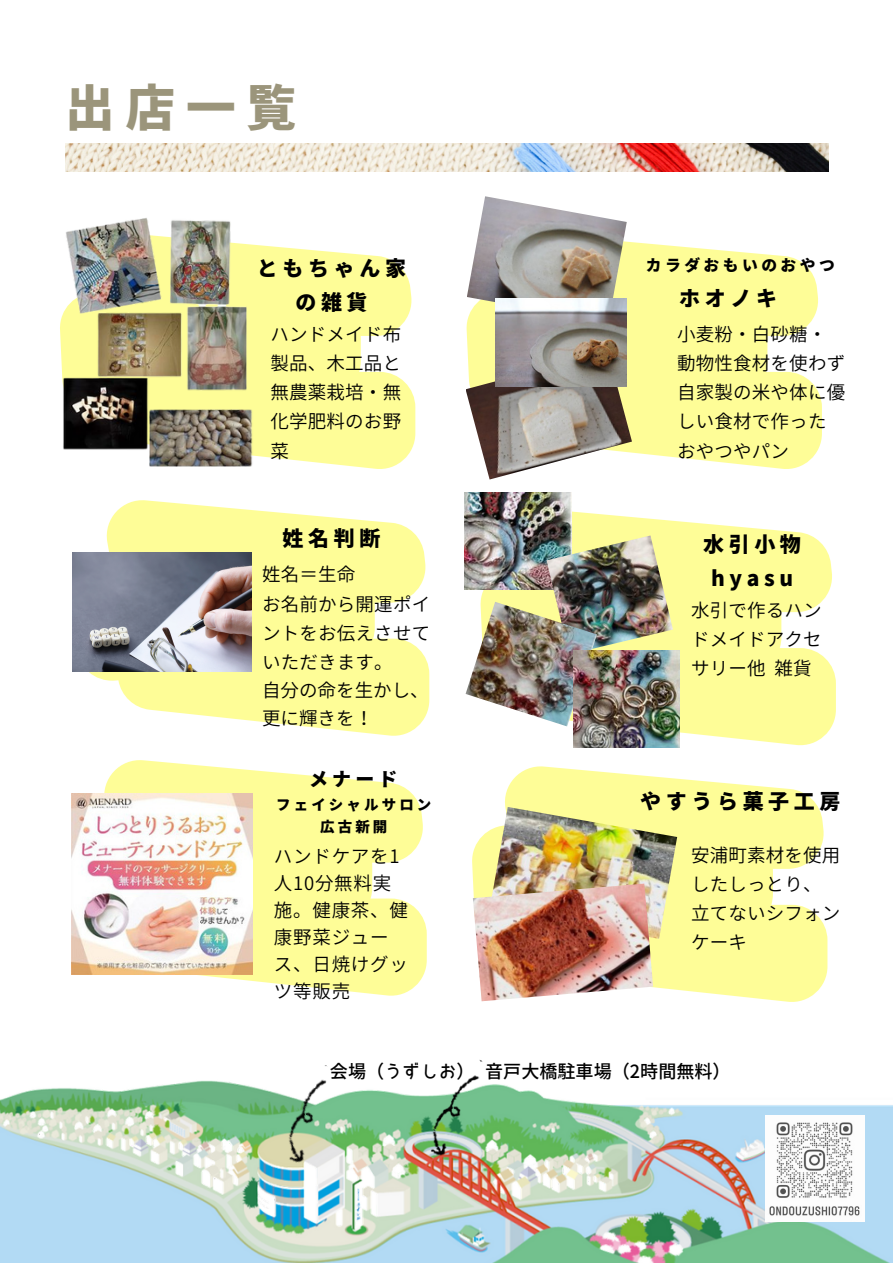
<style>
.page{position:relative;width:893px;height:1264px;background:#fff}
.page>*{position:absolute;margin:0;border:0;box-sizing:border-box;transform-origin:0 0}
.t1{font:900 49.65px "Noto Sans JP";color:#9b957b}
.t2{font:900 21px "Noto Sans JP";letter-spacing:.22em;color:#000}
.t3{font:900 18.9px "Noto Sans JP";color:#000}
.t4{font:600 18.45px/29.2px "Noto Sans JP";letter-spacing:.01em;color:#000}
.t5{font:600 18.45px/27px "Noto Sans JP";letter-spacing:.04em;color:#000}
.t6{font:700 18.15px "Bokutachino Gothic 2";color:#000}
.t7{font:900 15.75px "Noto Sans JP";letter-spacing:.22em;color:#000}
.t8{font:900 14.4px "Noto Sans JP";letter-spacing:.22em;color:#000}
</style>
<div class="page">
<svg style="left:253px;top:244px;width:162px;height:225px;background:#fefda4"></svg>
<img style="left:60px;top:218px;width:193px;height:249px">
<svg style="left:466px;top:241px;width:355px;height:228px;background:#fdfda5"></svg>
<img style="left:467px;top:196px;width:159px;height:127px">
<img style="left:466px;top:351px;width:166px;height:128px">
<img style="left:496px;top:298px;width:130px;height:88px">
<svg style="left:73px;top:500px;width:356px;height:236px;fill:#fefd97"></svg>
<svg style="left:479px;top:507px;width:356px;height:239px;fill:#fefd97"></svg>
<svg style="left:71px;top:760px;width:356px;height:236px;fill:#fefd97"></svg>
<img style="left:73px;top:552px;width:179px;height:119px">
<img style="left:465px;top:493px;width:106px;height:96px">
<img style="left:546px;top:535px;width:127px;height:115px">
<img style="left:465px;top:602px;width:132px;height:124px">
<img style="left:573px;top:650px;width:107px;height:97px">
<img style="left:71px;top:793px;width:181px;height:181px">
<img style="left:65px;top:143px;width:763px;height:28px">
<img style="left:0;top:1080px;width:892px;height:182px">
<img style="left:270px;top:1065px;width:77px;height:108px">
<img style="left:411px;top:1060px;width:90px;height:107px">
<img style="left:765px;top:1115px;width:99px;height:106px">
<svg style="left:472px;top:766px;width:355px;height:236px;fill:#fefd97"></svg>
<img style="left:489px;top:807px;width:188px;height:131px">
<img style="left:473px;top:883px;width:180px;height:118px">
<p class="t1" style="left:65px;top:68px;width:232px">出店一覧</p>
<p class="t2" style="left:257px;top:252px;width:150px">ともちゃん家</p>
<p class="t2" style="left:295px;top:285px;width:74px">の雑貨</p>
<p class="t4" style="left:270px;top:318px;width:132px;text-align:justify">ハンドメイド布製品、木工品と無農薬栽培・無化学肥料のお野菜</p>
<p class="t7" style="left:645px;top:252px;width:190px">カラダおもいのおやつ</p>
<p class="t2" style="left:679px;top:281px;width:99px">ホオノキ</p>
<p class="t4" style="left:677px;top:318px;width:151px">小麦粉・白砂糖・</p>
<p class="t4" style="left:677px;top:347px;width:170px">動物性食材を使わず</p>
<p class="t4" style="left:677px;top:376px;width:170px">自家製の米や体に優しい食材で作った</p>
<p class="t4" style="left:677px;top:435px;width:113px">おやつやパン</p>
<p class="t2" style="left:282px;top:521px;width:99px">姓名判断</p>
<p class="t4" style="left:262px;top:559px;width:95px">姓名＝生命</p>
<p class="t4" style="left:262px;top:588px;width:170px;text-align:justify">お名前から開運ポイントをお伝えさせていただきます。</p>
<p class="t4" style="left:262px;top:675px;width:168px;line-height:28px">自分の命を生かし、更に輝きを！</p>
<p class="t3" style="left:309px;top:764px;width:90px">メナード</p>
<p class="t8" style="left:276px;top:793px;width:157px">フェイシャルサロン</p>
<p class="t8" style="left:320px;top:815px;width:69px">広古新開</p>
<p class="t5" style="left:274px;top:841px;width:135px">ハンドケアを1人10分無料実施。健康茶、健康野菜ジュース、日焼けグッツ等販売</p>
<p class="t2" style="left:703px;top:528px;width:99px">水引小物</p>
<p class="t2" style="left:711px;top:561px;width:84px">hyasu</p>
<p class="t4" style="left:691px;top:594px;width:132px;text-align:justify">水引で作るハンドメイドアクセサリー他雑貨</p>
<p class="t2" style="left:640px;top:785px;width:202px">やすうら菓子工房</p>
<p class="t4" style="left:691px;top:839px;width:148px">安浦町素材を使用したしっとり、</p>
<p class="t4" style="left:691px;top:897px;width:151px">立てないシフォンケーキ</p>
<p class="t6" style="left:330px;top:1062px;width:146px">会場（うずしお）</p>
<p class="t6" style="left:485px;top:1062px;width:247px">音戸大橋駐車場（2時間無料）</p>
</div>
